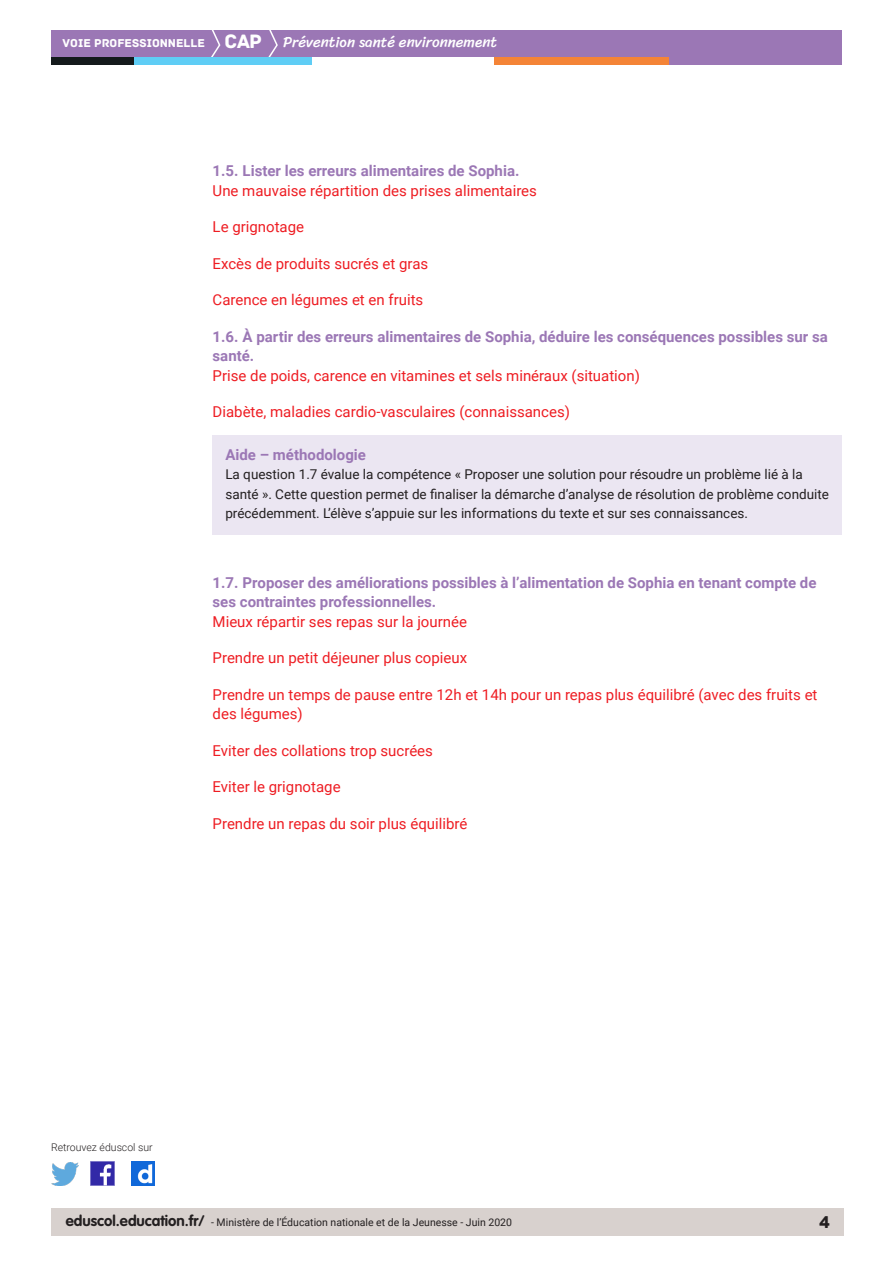
<style>
.page{position:relative;width:893px;height:1263px;background:#fff}
.page>*{position:absolute;margin:0;border:0;box-sizing:border-box;transform-origin:0 0}
.t1{font:18px "Archive";color:#231f20}
.Texte_courant{font:15px/19.5px "Roboto";color:#ee1d23}
._08_Titre_encadré{font:700 15px/19.5px "Roboto";color:#9b77b5}
.t2{font:15px "Sriracha";color:#fff}
._08_txt_encadré{font:13.5px/19.5px "Roboto";color:#231f20}
.t3{font:10.5px "Roboto";color:#231f20}
.t4{font:300 10.5px "Roboto";color:#231f20}
.s1{font-family:"Archive";font-size:12px}
.s2{font-family:"Archive";font-size:20.4px}
.s3{font-family:"VAG Rounded Std";font-weight:700;font-size:15px}
</style>
<div class="page">
<div style="left:51px;top:1209px;width:792px;height:27px;background:#d8d1ce"></div>
<div style="left:51px;top:30px;width:791px;height:27px;background:#9b77b5"></div>
<svg style="left:211px;top:30px;width:10px;height:27px"></svg>
<svg style="left:268px;top:30px;width:10px;height:27px"></svg>
<div style="left:133px;top:57px;width:179px;height:8px;background:#5fcdf5"></div>
<div style="left:51px;top:57px;width:82px;height:8px;background:#141a1c"></div>
<div style="left:667px;top:57px;width:175px;height:8px;background:#9b77b5"></div>
<div style="left:494px;top:57px;width:175px;height:8px;background:#f48437"></div>
<img style="left:91px;top:1162px;width:23px;height:23px">
<img style="left:51px;top:1163px;width:28px;height:22px">
<img style="left:132px;top:1162px;width:22px;height:23px">
<div style="left:213px;top:435px;width:629px;height:100px;background:#ebe6f2"></div>
<p class="t2" style="left:63px;top:33px;width:436px"><span class="s1">VOIE PROFESSIONNELLE</span> <span class="s2">CAP</span> Prévention santé environnement</p>
<p class="_08_Titre_encadré" style="left:213px;top:160px;width:308px">1.5. Lister les erreurs alimentaires de Sophia.</p>
<p class="Texte_courant" style="left:213px;top:180px;width:326px">Une mauvaise répartition des prises alimentaires</p>
<p class="Texte_courant" style="left:213px;top:216px;width:93px">Le grignotage</p>
<p class="Texte_courant" style="left:213px;top:253px;width:217px">Excès de produits sucrés et gras</p>
<p class="Texte_courant" style="left:213px;top:289px;width:212px">Carence en légumes et en fruits</p>
<p class="_08_Titre_encadré" style="left:213px;top:326px;width:617px">1.6. À partir des erreurs alimentaires de Sophia, déduire les conséquences possibles sur sa santé.</p>
<p class="Texte_courant" style="left:213px;top:365px;width:429px">Prise de poids, carence en vitamines et sels minéraux (situation)</p>
<p class="Texte_courant" style="left:213px;top:401px;width:359px">Diabète, maladies cardio-vasculaires (connaissances)</p>
<p class="_08_Titre_encadré" style="left:225px;top:444px;width:142px">Aide – méthodologie</p>
<p class="_08_txt_encadré" style="left:225px;top:464px;width:605px">La question 1.7 évalue la compétence « Proposer une solution pour résoudre un problème lié à la santé ». Cette question permet de finaliser la démarche d’analyse de résolution de problème conduite précédemment. L’élève s’appuie sur les informations du texte et sur ses connaissances.</p>
<p class="_08_Titre_encadré" style="left:213px;top:572px;width:605px">1.7. Proposer des améliorations possibles à l’alimentation de Sophia en tenant compte de ses contraintes professionnelles.</p>
<p class="Texte_courant" style="left:213px;top:611px;width:256px">Mieux répartir ses repas sur la journée</p>
<p class="Texte_courant" style="left:213px;top:647px;width:256px">Prendre un petit déjeuner plus copieux</p>
<p class="Texte_courant" style="left:213px;top:684px;width:606px">Prendre un temps de pause entre 12h et 14h pour un repas plus équilibré (avec des fruits et des légumes)</p>
<p class="Texte_courant" style="left:213px;top:740px;width:222px">Eviter des collations trop sucrées</p>
<p class="Texte_courant" style="left:213px;top:776px;width:130px">Eviter le grignotage</p>
<p class="Texte_courant" style="left:213px;top:813px;width:256px">Prendre un repas du soir plus équilibré</p>
<p class="t4" style="left:51px;top:1140px;width:103px">Retrouvez éduscol sur</p>
<p class="t3" style="left:66px;top:1215px;width:448px"><span class="s3">eduscol.education.fr/</span> - Ministère de l’Éducation nationale et de la Jeunesse - Juin 2020</p>
<p class="t1" style="left:819px;top:1211px;width:13px">4</p>
</div>
